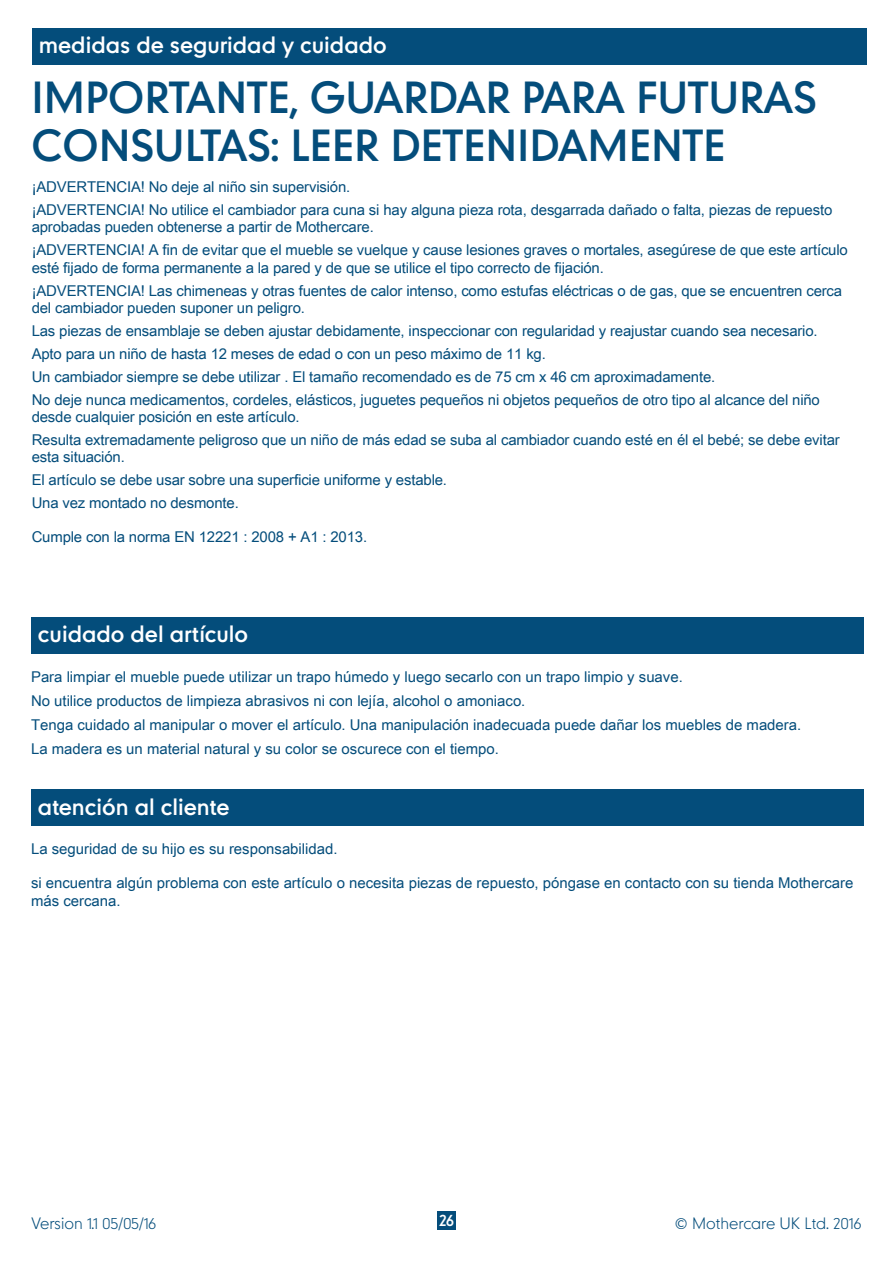
<style>
.page{position:relative;width:893px;height:1263px;background:#fff}
.page>*{position:absolute;margin:0;border:0;box-sizing:border-box;transform-origin:0 0}
.t1{font:40.5px/48.6px "Mothercare";color:#044d7b}
.t2{font:21.3px "Mothercare";color:#fff}
.t3{font:100 21.3px "Mothercare";color:#fff}
.t4{font:14.85px/23.1px "Arial Unicode MS";letter-spacing:-.01em;color:#044d7b}
.t5{font:100 14.85px "Mothercare";color:#044d7b}
.t6{font:14.85px "Mothercare";color:#fff}
</style>
<div class="page">
<div style="left:437px;top:1212px;width:18px;height:18px;background:#044d7b"></div>
<div style="left:32px;top:28px;width:832px;height:36px;background:#044d7b"></div>
<div style="left:31px;top:617px;width:832px;height:36px;background:#044d7b"></div>
<div style="left:31px;top:790px;width:832px;height:36px;background:#044d7b"></div>
<h2 class="t2" style="left:39px;top:30px;width:349px">medidas de seguridad y cuidado</h2>
<h2 class="t3" style="left:41px;top:29px;width:197px">safety &amp; care notes</h2>
<h1 class="t1" style="left:31px;top:71px;width:787px">IMPORTANTE, GUARDAR PARA FUTURAS<br>CONSULTAS: LEER DETENIDAMENTE</h1>
<p class="t4" style="left:32px;top:175px;width:802px">¡ADVERTENCIA! No deje al niño sin supervisión.<br>¡ADVERTENCIA! No utilice el cambiador para cuna si hay alguna pieza rota, desgarrada dañado o falta, piezas de repuesto</p>
<p class="t4" style="left:32px;top:215px;width:818px">aprobadas pueden obtenerse a partir de Mothercare.<br>¡ADVERTENCIA! A fin de evitar que el mueble se vuelque y cause lesiones graves o mortales, asegúrese de que este artículo</p>
<p class="t4" style="left:32px;top:255px;width:812px">esté fijado de forma permanente a la pared y de que se utilice el tipo correcto de fijación.<br>¡ADVERTENCIA! Las chimeneas y otras fuentes de calor intenso, como estufas eléctricas o de gas, que se encuentren cerca</p>
<p class="t4" style="left:32px;top:295px;width:790px">del cambiador pueden suponer un peligro.<br>Las piezas de ensamblaje se deben ajustar debidamente, inspeccionar con regularidad y reajustar cuando sea necesario.<br>Apto para un niño de hasta 12 meses de edad o con un peso máximo de 11 kg.<br>Un cambiador siempre se debe utilizar . El tamaño recomendado es de 75 cm x 46 cm aproximadamente.<br>No deje nunca medicamentos, cordeles, elásticos, juguetes pequeños ni objetos pequeños de otro tipo al alcance del niño</p>
<p class="t4" style="left:32px;top:405px;width:810px">desde cualquier posición en este artículo.<br>Resulta extremadamente peligroso que un niño de más edad se suba al cambiador cuando esté en él el bebé; se debe evitar</p>
<p class="t4" style="left:32px;top:445px;width:417px">esta situación.<br>El artículo se debe usar sobre una superficie uniforme y estable.<br>Una vez montado no desmonte.</p>
<p class="t4" style="left:32px;top:525px;width:337px">Cumple con la norma EN 12221 : 2008 + A1 : 2013.</p>
<h2 class="t2" style="left:38px;top:619px;width:212px">cuidado del artículo</h2>
<p class="t4" style="left:31px;top:664px;width:772px;line-height:23.9px">Para limpiar el mueble puede utilizar un trapo húmedo y luego secarlo con un trapo limpio y suave.<br>No utilice productos de limpieza abrasivos ni con lejía, alcohol o amoniaco.<br>Tenga cuidado al manipular o mover el artículo. Una manipulación inadecuada puede dañar los muebles de madera.<br>La madera es un material natural y su color se oscurece con el tiempo.</p>
<h2 class="t2" style="left:38px;top:791px;width:193px">atención al cliente</h2>
<p class="t4" style="left:31px;top:837px;width:308px">La seguridad de su hijo es su responsabilidad.</p>
<p class="t4" style="left:31px;top:874px;width:824px;line-height:17.1px">si encuentra algún problema con este artículo o necesita piezas de repuesto, póngase en contacto con su tienda Mothercare más cercana.</p>
<p class="t5" style="left:32px;top:1213px;width:126px">Version 1.1 05/05/16</p>
<p class="t6" style="left:439px;top:1210px;width:16px">26</p>
<p class="t5" style="left:675px;top:1213px;width:188px">© Mothercare UK Ltd. 2016</p>
</div>
